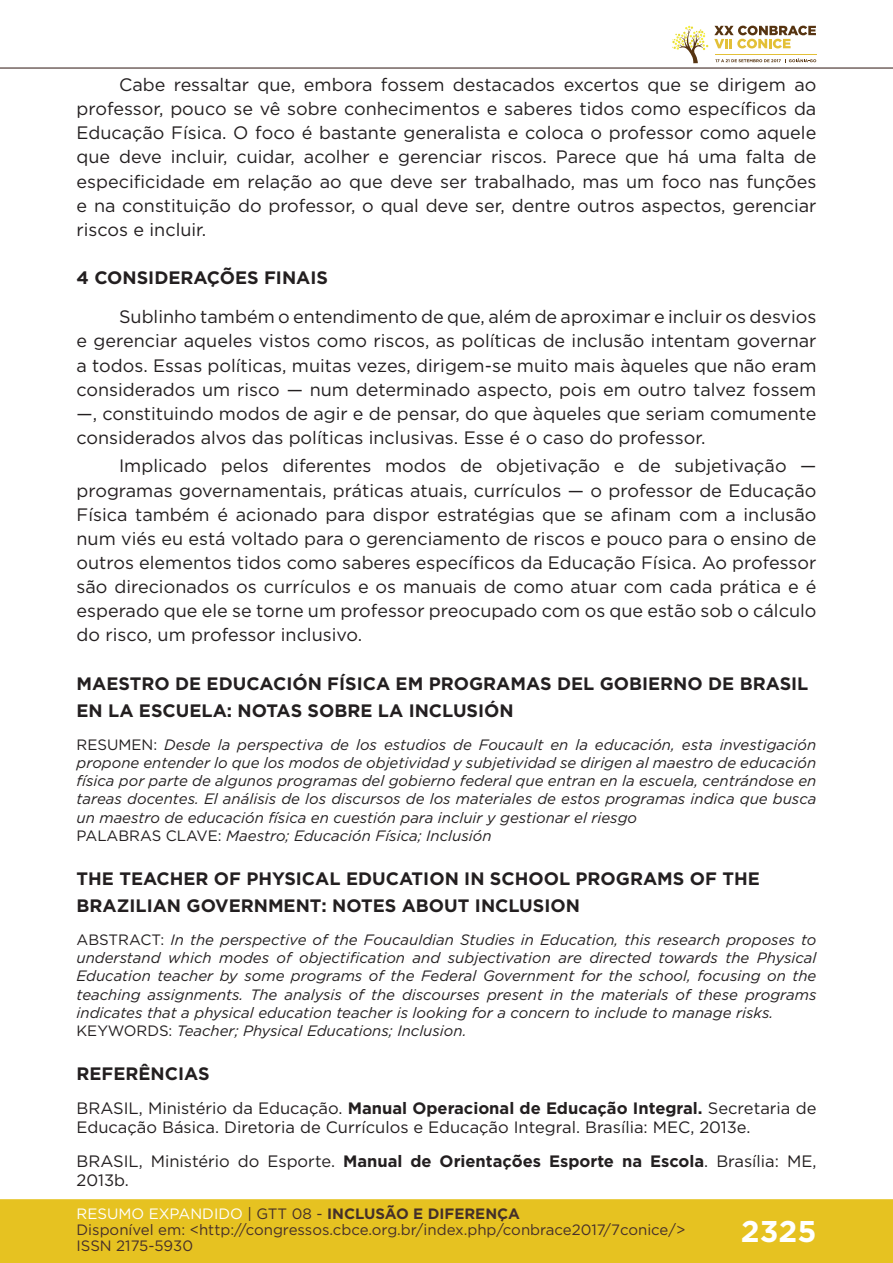
<style>
.page{position:relative;width:893px;height:1263px;background:#fff}
.page>*{position:absolute;margin:0;border:0;box-sizing:border-box;transform-origin:0 0}
.t1{font:700 30px "Gotham";color:#fff}
.t2{font:18px/24.2px "Gotham";color:#231f20;text-align:justify}
.t3{font:700 18px/27.2px "Gotham";color:#231f20}
.t4{font:16.5px/19px "Gotham";color:#231f20}
.t5{font:italic 15px/18.1px "Gotham";color:#231f20}
.t6{font:15px/16px "Gotham";color:#462f2a}
.s1{font-style:normal}
.s2{font-weight:700}
.s3{color:#fff}
.s4{color:#442f2a}
.s5{font-weight:700;color:#442f2a}
</style>
<div class="page">
<div style="left:0;top:1199px;width:893px;height:64px;background:#e6c221;border:2px solid #e6c221"></div>
<hr style="left:0;top:67px;width:893px;height:2px;background:#442f2a">
<svg style="left:672px;top:26px;width:144px;height:37px"></svg>
<p class="t2" style="left:77px;top:72px;width:741px;text-indent:43px">Cabe ressaltar que, embora fossem destacados excertos que se dirigem ao professor, pouco se vê sobre conhecimentos e saberes tidos como específicos da Educação Física. O foco é bastante generalista e coloca o professor como aquele que deve incluir, cuidar, acolher e gerenciar riscos. Parece que há uma falta de especificidade em relação ao que deve ser trabalhado, mas um foco nas funções e na constituição do professor, o qual deve ser, dentre outros aspectos, gerenciar riscos e incluir.</p>
<p class="t3" style="left:77px;top:264px;width:253px">4 CONSIDERAÇÕES FINAIS</p>
<p class="t2" style="left:77px;top:304px;width:741px;text-indent:43px">Sublinho também o entendimento de que, além de aproximar e incluir os desvios e gerenciar aqueles vistos como riscos, as políticas de inclusão intentam governar a todos. Essas políticas, muitas vezes, dirigem-se muito mais àqueles que não eram considerados um risco — num determinado aspecto, pois em outro talvez fossem —, constituindo modos de agir e de pensar, do que àqueles que seriam comumente considerados alvos das políticas inclusivas. Esse é o caso do professor.</p>
<p class="t2" style="left:77px;top:454px;width:741px;text-indent:43px">Implicado pelos diferentes modos de objetivação e de subjetivação — programas governamentais, práticas atuais, currículos — o professor de Educação Física também é acionado para dispor estratégias que se afinam com a inclusão num viés eu está voltado para o gerenciamento de riscos e pouco para o ensino de outros elementos tidos como saberes específicos da Educação Física. Ao professor são direcionados os currículos e os manuais de como atuar com cada prática e é esperado que ele se torne um professor preocupado com os que estão sob o cálculo do risco, um professor inclusivo.</p>
<p class="t3" style="left:77px;top:670px;width:733px">MAESTRO DE EDUCACIÓN FÍSICA EM PROGRAMAS DEL GOBIERNO DE BRASIL<br>EN LA ESCUELA: NOTAS SOBRE LA INCLUSIÓN</p>
<p class="t5" style="left:77px;top:735px;width:741px"><span class="s1">RESUMEN:</span> Desde la perspectiva de los estudios de Foucault en la educación, esta investigación propone entender lo que los modos de objetividad y subjetividad se dirigen al maestro de educación física por parte de algunos programas del gobierno federal que entran en la escuela, centrándose en tareas docentes. El análisis de los discursos de los materiales de estos programas indica que busca un maestro de educación física en cuestión para incluir y gestionar el riesgo<br><span class="s1">PALABRAS CLAVE:</span> Maestro; Educación Física; Inclusión</p>
<p class="t3" style="left:77px;top:865px;width:685px">THE TEACHER OF PHYSICAL EDUCATION IN SCHOOL PROGRAMS OF THE<br>BRAZILIAN GOVERNMENT: NOTES ABOUT INCLUSION</p>
<p class="t5" style="left:77px;top:930px;width:741px"><span class="s1">ABSTRACT:</span> In the perspective of the Foucauldian Studies in Education, this research proposes to understand which modes of objectification and subjectivation are directed towards the Physical Education teacher by some programs of the Federal Government for the school, focusing on the teaching assignments. The analysis of the discourses present in the materials of these programs indicates that a physical education teacher is looking for a concern to include to manage risks.<br><span class="s1">KEYWORDS:</span> Teacher; Physical Educations; Inclusion.</p>
<p class="t3" style="left:77px;top:1060px;width:135px">REFERÊNCIAS</p>
<p class="t4" style="left:77px;top:1098px;width:741px">BRASIL, Ministério da Educação. <span class="s2">Manual Operacional de Educação Integral.</span> Secretaria de<br>Educação Básica. Diretoria de Currículos e Educação Integral. Brasília: MEC, 2013e.</p>
<p class="t4" style="left:77px;top:1151px;width:741px">BRASIL, Ministério do Esporte. <span class="s2">Manual de Orientações Esporte na Escola</span>. Brasília: ME,<br>2013b.</p>
<p class="t6" style="left:77px;top:1205px;width:610px"><span class="s3">RESUMO EXPANDIDO</span> <span class="s4">| GTT 08 -</span> <span class="s5">INCLUSÃO E DIFERENÇA<br></span>Disponível em: &lt;http://congressos.cbce.org.br/index.php/conbrace2017/7conice/&gt;<br>ISSN 2175-5930</p>
<h1 class="t1" style="left:741px;top:1212px;width:77px">2325</h1>
</div>
